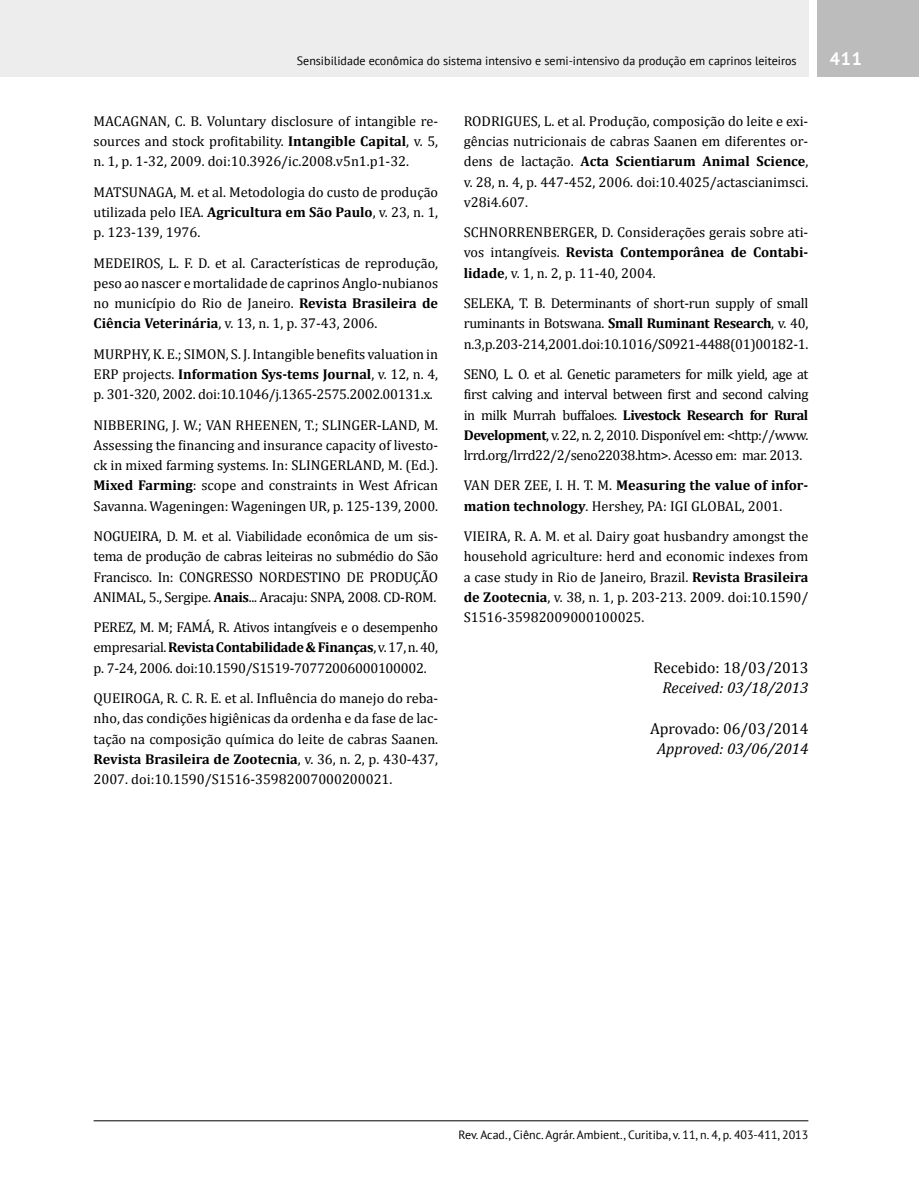
<style>
.page{position:relative;width:919px;height:1191px;background:#fff}
.page>*{position:absolute;margin:0;border:0;box-sizing:border-box;transform-origin:0 0}
.t1{font:700 18px "PT Sans";color:#fff}
.t2{font:15.75px "Cambria";color:#000}
.t3{font:italic 15.75px "Cambria";color:#000}
.t4{font:14.25px/20.2px "Cambria";color:#000;text-align:justify}
.t5{font:12px "PT Sans";color:#000}
.s1{font-weight:700}
</style>
<div class="page">
<div style="left:0;top:0;width:808px;height:77px;background:#ededed"></div>
<div style="left:816px;top:0;width:102px;height:77px;background:#bcbcbc"></div>
<hr style="left:94px;top:1120px;width:714px;height:1px;background:#000">
<p class="t5" style="left:297px;top:53px;width:501px">Sensibilidade econômica do sistema intensivo e semi-intensivo da produção em caprinos leiteiros</p>
<p class="t1" style="left:829px;top:47px;width:34px">411</p>
<p class="t4" style="left:94px;top:111px;width:346px">MACAGNAN, C. B. Voluntary disclosure of intangible re&shy;sources and stock profitability. <span class="s1">Intangible Capital</span>, v. 5, n. 1, p. 1-32, 2009. doi:10.3926/ic.2008.v5n1.p1-32.</p>
<p class="t4" style="left:94px;top:182px;width:346px">MATSUNAGA, M. et al. Metodologia do custo de produção utilizada pelo IEA. <span class="s1">Agricultura em São Paulo</span>, v. 23, n. 1, p. 123-139, 1976.</p>
<p class="t4" style="left:94px;top:252px;width:346px">MEDEIROS, L. F. D. et al. Características de reprodução, peso ao nascer e mortalidade de caprinos Anglo-nubianos no município do Rio de Janeiro. <span class="s1">Revista Brasileira de Ciência Veterinária</span>, v. 13, n. 1, p. 37-43, 2006.</p>
<p class="t4" style="left:94px;top:344px;width:346px">MURPHY, K. E.; SIMON, S. J. Intangible benefits valuation in ERP projects. <span class="s1">Information Sys-tems Journal</span>, v. 12, n. 4, p. 301-320, 2002. doi:10.1046/j.1365-2575.2002.00131.x.</p>
<p class="t4" style="left:94px;top:414px;width:346px">NIBBERING, J. W.; VAN RHEENEN, T.; SLINGER-LAND, M.<br>Assessing the financing and insurance capacity of livesto&shy;ck in mixed farming systems. In: SLINGERLAND, M. (Ed.).<br><span class="s1">Mixed Farming</span>: scope and constraints in West African Savanna. Wageningen: Wageningen UR, p. 125-139, 2000.</p>
<p class="t4" style="left:94px;top:526px;width:346px">NOGUEIRA, D. M. et al. Viabilidade econômica de um sis&shy;tema de produção de cabras leiteiras no submédio do São Francisco. In: CONGRESSO NORDESTINO DE PRODUÇÃO ANIMAL, 5., Sergipe. <span class="s1">Anais</span>... Aracaju: SNPA, 2008. CD-ROM.</p>
<p class="t4" style="left:94px;top:617px;width:346px">PEREZ, M. M; FAMÁ, R. Ativos intangíveis e o desempenho empresarial. <span class="s1">Revista Contabilidade &amp; Finanças</span>, v. 17, n. 40, p. 7-24, 2006. doi:10.1590/S1519-70772006000100002.</p>
<p class="t4" style="left:94px;top:688px;width:346px">QUEIROGA, R. C. R. E. et al. Influência do manejo do reba&shy;nho, das condições higiênicas da ordenha e da fase de lac&shy;tação na composição química do leite de cabras Saanen.<br><span class="s1">Revista Brasileira de Zootecnia</span>, v. 36, n. 2, p. 430-437, 2007. doi:10.1590/S1516-35982007000200021.</p>
<p class="t4" style="left:463px;top:111px;width:346px">RODRIGUES, L. et al. Produção, composição do leite e exi&shy;gências nutricionais de cabras Saanen em diferentes or&shy;dens de lactação. <span class="s1">Acta Scientiarum Animal Science</span>, v. 28, n. 4, p. 447-452, 2006. doi:10.4025/actascianimsci. v28i4.607.</p>
<p class="t4" style="left:463px;top:222px;width:346px">SCHNORRENBERGER, D. Considerações gerais sobre ati&shy;vos intangíveis. <span class="s1">Revista Contemporânea de Contabi&shy;lidade</span>, v. 1, n. 2, p. 11-40, 2004.</p>
<p class="t4" style="left:463px;top:293px;width:346px">SELEKA, T. B. Determinants of short-run supply of small ruminants in Botswana. <span class="s1">Small Ruminant Research</span>, v. 40, n. 3, p. 203-214, 2001. doi:10.1016/S0921-4488(01)00182-1.</p>
<p class="t4" style="left:463px;top:364px;width:346px">SENO, L. O. et al. Genetic parameters for milk yield, age at first calving and interval between first and second calving in milk Murrah buffaloes. <span class="s1">Livestock Research for Rural Development</span>, v. 22, n. 2, 2010. Disponível em: &lt;http://www. lrrd.org/lrrd22/2/seno22038.htm&gt;. Acesso em: mar. 2013.</p>
<p class="t4" style="left:463px;top:475px;width:346px">VAN DER ZEE, I. H. T. M. <span class="s1">Measuring the value of infor&shy;mation technology</span>. Hershey, PA: IGI GLOBAL, 2001.</p>
<p class="t4" style="left:463px;top:526px;width:346px">VIEIRA, R. A. M. et al. Dairy goat husbandry amongst the household agriculture: herd and economic indexes from a case study in Rio de Janeiro, Brazil. <span class="s1">Revista Brasileira de Zootecnia</span>, v. 38, n. 1, p. 203-213. 2009. doi:10.1590/ S1516-35982009000100025.</p>
<p class="t2" style="left:653px;top:658px;width:156px">Recebido: 18/03/2013</p>
<p class="t3" style="left:662px;top:676px;width:147px">Received: 03/18/2013</p>
<p class="t2" style="left:650px;top:719px;width:160px">Aprovado: 06/03/2014</p>
<p class="t3" style="left:657px;top:737px;width:153px">Approved: 03/06/2014</p>
<p class="t5" style="left:458px;top:1126px;width:351px">Rev. Acad., Ciênc. Agrár. Ambient., Curitiba, v. 11, n. 4, p. 403-411, 2013</p>
</div>
